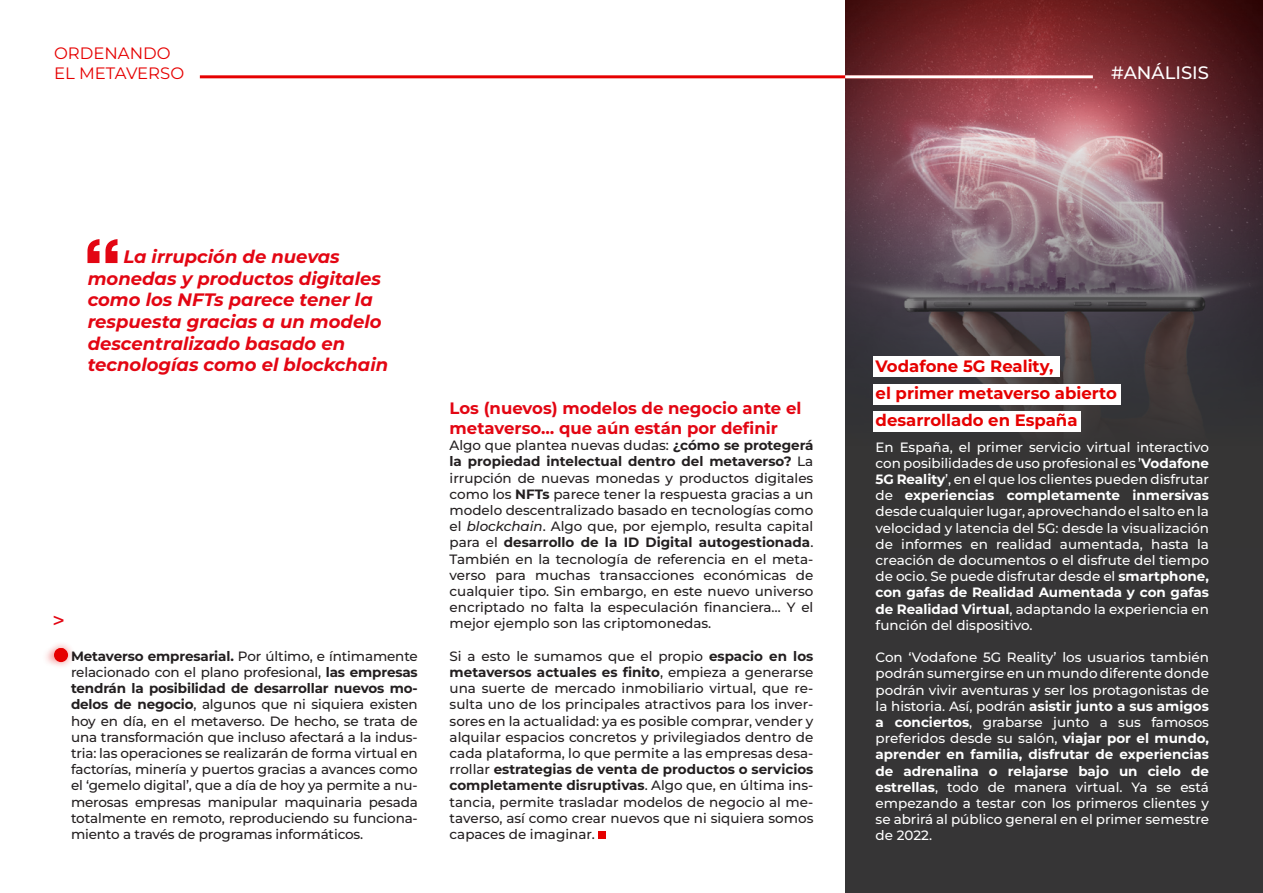
<style>
.page{position:relative;width:1263px;height:893px;background:#fff}
.page>*{position:absolute;margin:0;border:0;box-sizing:border-box;transform-origin:0 0}
.t1{font:72px "Silom";color:#e30613}
.t2{font:500 21.6px "Montserrat";color:#e30613}
.t3{font:italic 700 18px/21.6px "Montserrat";color:#e30613}
.t4{font:500 18px "Montserrat";color:#fff}
.t5{font:700 16.5px/19.8px "Montserrat";color:#e30613}
.t6{font:700 16.5px/27px "Montserrat";color:#e60000}
.t7{font:16.5px "Montserrat";color:#e60000}
.t8{font:500 13.5px/16.2px "Montserrat";color:#231f20;text-align:justify}
.t9{font:500 13.5px/16.2px "Montserrat";color:#fff;text-align:justify}
.s1{font-weight:700}
.s2{font-style:italic}
</style>
<div class="page">
<div style="left:845px;top:0;width:418px;height:893px;background:#363536"></div>
<img style="left:845px;top:0;width:418px;height:432px">
<div style="left:873px;top:356px;width:187px;height:21px;background:#fff"></div>
<div style="left:873px;top:384px;width:247px;height:21px;background:#fff"></div>
<div style="left:873px;top:411px;width:208px;height:20px;background:#fff"></div>
<hr style="left:200px;top:75px;width:893px;height:3px;background:#e60000">
<hr style="left:845px;top:75px;width:248px;height:3px;background:#fff">
<div style="left:598px;top:831px;width:7px;height:8px;background:#e60000"></div>
<div style="left:46px;top:640px;width:30px;height:30px;background:#e60000;opacity:.49"></div>
<div style="left:54px;top:648px;width:14px;height:14px;background:#e60000;border-radius:50%"></div>
<div style="left:41px;top:646px;width:25px;height:22px;background:#e60000;opacity:.49"></div>
<svg style="left:55px;top:648px;width:13px;height:8px"></svg>
<p class="t7" style="left:54px;top:42px;width:118px">ORDENANDO</p>
<p class="t7" style="left:54px;top:62px;width:132px">EL METAVERSO</p>
<p class="t4" style="left:1111px;top:60px;width:99px">#ANÁLISIS</p>
<p class="t1" style="left:81px;top:226px;width:43px">“</p>
<p class="t3" style="left:88px;top:246px;width:302px;text-indent:36px">La irrupción de nuevas monedas y productos digitales como los NFTs parece tener la respuesta gracias a un modelo descentralizado basado en tecnologías como el blockchain</p>
<p class="t2" style="left:53px;top:606px;width:14px">&gt;</p>
<p class="t8" style="left:71px;top:647px;width:348px"><span class="s1">Metaverso empresarial.</span> Por último, e íntimamente relacionado con el plano profesional, <span class="s1">las empresas tendrán la posibilidad de desarrollar nuevos mo&shy;delos de negocio</span>, algunos que ni siquiera existen hoy en día, en el metaverso. De hecho, se trata de una transformación que incluso afectará a la indus&shy;tria: las operaciones se realizarán de forma virtual en factorías, minería y puertos gracias a avances como el ‘gemelo digital’, que a día de hoy ya permite a nu&shy;merosas empresas manipular maquinaria pesada totalmente en remoto, reproduciendo su funciona&shy;miento a través de programas informáticos.</p>
<p class="t5" style="left:450px;top:398px;width:353px">Los (nuevos) modelos de negocio ante el metaverso… que aún están por definir</p>
<p class="t8" style="left:450px;top:437px;width:365px">Algo que plantea nuevas dudas: <span class="s1">¿cómo se protegerá la propiedad intelectual dentro del metaverso?</span> La irrupción de nuevas monedas y productos digitales como los <span class="s1">NFTs</span> parece tener la respuesta gracias a un modelo descentralizado basado en tecnologías como el <span class="s2">blockchain</span>. Algo que, por ejemplo, resulta capital para el <span class="s1">desarrollo de la ID Digital autogestionada</span>.<br>También en la tecnología de referencia en el meta&shy;verso para muchas transacciones económicas de cualquier tipo. Sin embargo, en este nuevo universo encriptado no falta la especulación financiera… Y el mejor ejemplo son las criptomonedas.</p>
<p class="t8" style="left:450px;top:647px;width:365px">Si a esto le sumamos que el propio <span class="s1">espacio en los metaversos actuales es finito</span>, empieza a generarse una suerte de mercado inmobiliario virtual, que re&shy;sulta uno de los principales atractivos para los inver&shy;sores en la actualidad: ya es posible comprar, vender y alquilar espacios concretos y privilegiados dentro de cada plataforma, lo que permite a las empresas desa&shy;rrollar <span class="s1">estrategias de venta de productos o servicios completamente disruptivas</span>. Algo que, en última ins&shy;tancia, permite trasladar modelos de negocio al me&shy;taverso, así como crear nuevos que ni siquiera somos capaces de imaginar.</p>
<p class="t6" style="left:875px;top:352px;width:179px">Vodafone 5G Reality,</p>
<p class="t6" style="left:875px;top:379px;width:243px">el primer metaverso abierto desarrollado en España</p>
<p class="t9" style="left:875px;top:438px;width:335px">En España, el primer servicio virtual interactivo con posibilidades de uso profesional es ’<span class="s1">Vodafone 5G Reality</span>’, en el que los clientes pueden disfrutar de <span class="s1">experiencias completamente inmersivas </span>desde cualquier lugar, aprovechando el salto en la velocidad y latencia del 5G: desde la visualización de informes en realidad aumentada, hasta la creación de documentos o el disfrute del tiempo de ocio. Se puede disfrutar desde el <span class="s1">smartphone, con gafas de Realidad Aumentada y con gafas de Realidad Virtual</span>, adaptando la experiencia en función del dispositivo.</p>
<p class="t9" style="left:875px;top:649px;width:335px">Con ‘Vodafone 5G Reality’ los usuarios también podrán sumergirse en un mundo diferente donde podrán vivir aventuras y ser los protagonistas de la historia. Así, podrán <span class="s1">asistir junto a sus amigos a conciertos</span>, grabarse junto a sus famosos preferidos desde su salón, <span class="s1">viajar por el mundo, aprender en familia, disfrutar de experiencias de adrenalina o relajarse bajo un cielo de estrellas</span>, todo de manera virtual. Ya se está empezando a testar con los primeros clientes y se abrirá al público general en el primer semestre de 2022.</p>
</div>
